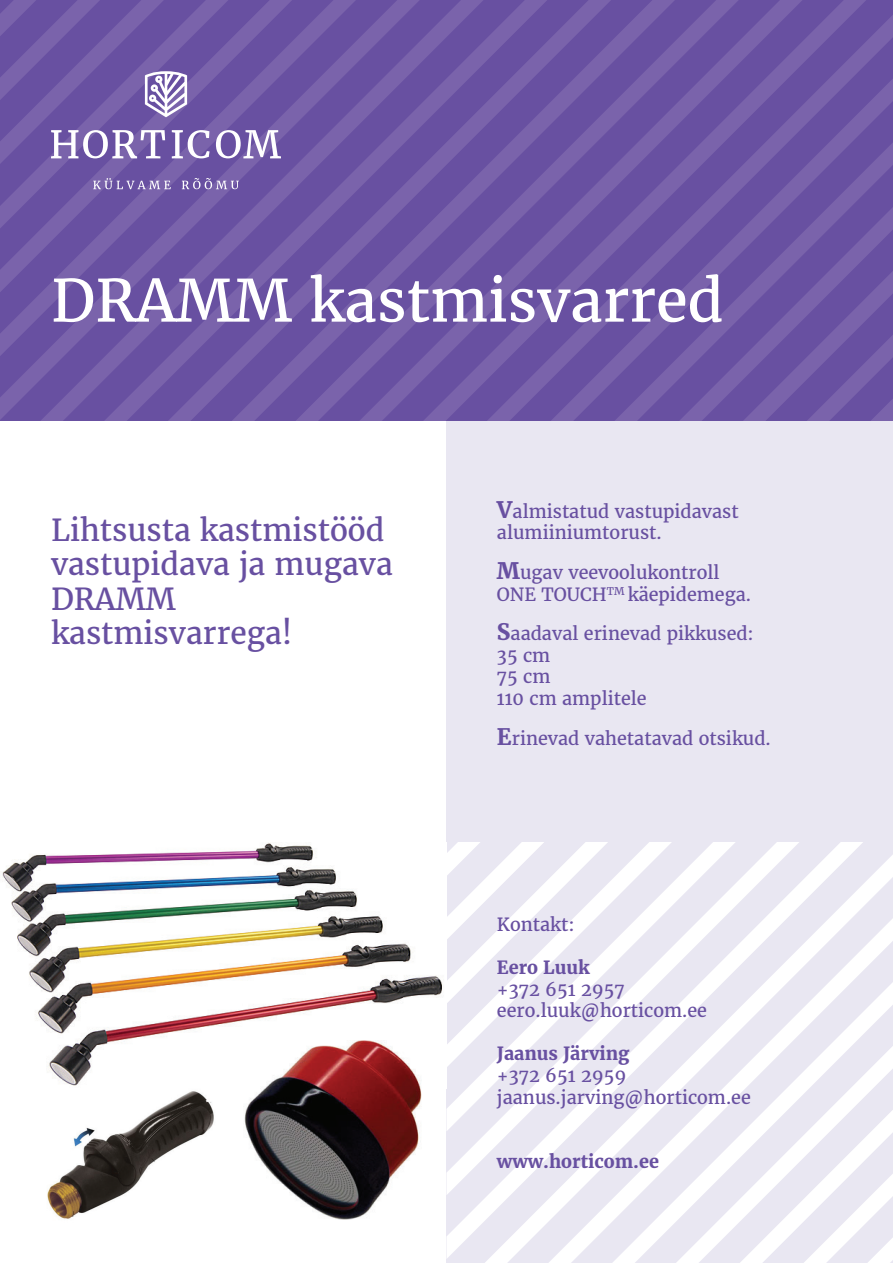
<style>
.page{position:relative;width:893px;height:1263px;background:#fff}
.page>*{position:absolute;margin:0;border:0;box-sizing:border-box;transform-origin:0 0}
.t1{font:57.9px "Merriweather";color:#fff}
.t2{font:30px/34.5px "Merriweather";color:#6850a1}
.t3{font:18px/21.6px "Merriweather";color:#6850a1}
.t4{font:700 18px "Merriweather";color:#6850a1}
.s1{font-weight:700;font-size:22.5px}
</style>
<div class="page">
<svg style="left:0;top:0;width:893px;height:421px;background:#6e56a4"></svg>
<div style="left:446px;top:421px;width:447px;height:842px;background:#e9e7f2"></div>
<svg style="left:446px;top:842px;width:447px;height:421px"></svg>
<img style="left:0;top:843px;width:442px;height:243px">
<img style="left:47px;top:1091px;width:167px;height:128px">
<img style="left:243px;top:1041px;width:179px;height:178px">
<svg style="left:93px;top:178px;width:78px;height:11px"></svg>
<svg style="left:182px;top:178px;width:57px;height:11px"></svg>
<svg style="left:51px;top:130px;width:114px;height:28px"></svg>
<svg style="left:172px;top:130px;width:38px;height:28px"></svg>
<svg style="left:216px;top:130px;width:65px;height:28px"></svg>
<svg style="left:145px;top:71px;width:42px;height:46px"></svg>
<h1 class="t1" style="left:51px;top:265px;width:674px">DRAMM kastmisvarred</h1>
<h2 class="t2" style="left:51px;top:513px;width:343px">Lihtsusta kastmistööd vastupidava ja mugava<br>DRAMM kastmisvarrega!</h2>
<p class="t3" style="left:497px;top:500px;width:243px"><span class="s1">V</span>almistatud vastupidavast alumiiniumtorust.</p>
<p class="t3" style="left:497px;top:562px;width:256px"><span class="s1">M</span>ugav veevoolukontroll<br>ONE TOUCH<sup>TM</sup> käepidemega.</p>
<p class="t3" style="left:497px;top:623px;width:258px"><span class="s1">S</span>aadaval erinevad pikkused:<br>35 cm<br>75 cm<br>110 cm amplitele</p>
<p class="t3" style="left:497px;top:728px;width:275px"><span class="s1">E</span>rinevad vahetatavad otsikud.</p>
<p class="t3" style="left:497px;top:913px;width:79px">Kontakt:</p>
<p class="t4" style="left:497px;top:956px;width:94px">Eero Luuk</p>
<p class="t3" style="left:497px;top:978px;width:212px">+372 651 2957 eero.luuk@horticom.ee</p>
<p class="t4" style="left:497px;top:1043px;width:134px">Jaanus Järving</p>
<p class="t3" style="left:497px;top:1065px;width:255px">+372 651 2959 jaanus.jarving@horticom.ee</p>
<p class="t4" style="left:497px;top:1151px;width:163px">www.horticom.ee</p>
</div>
